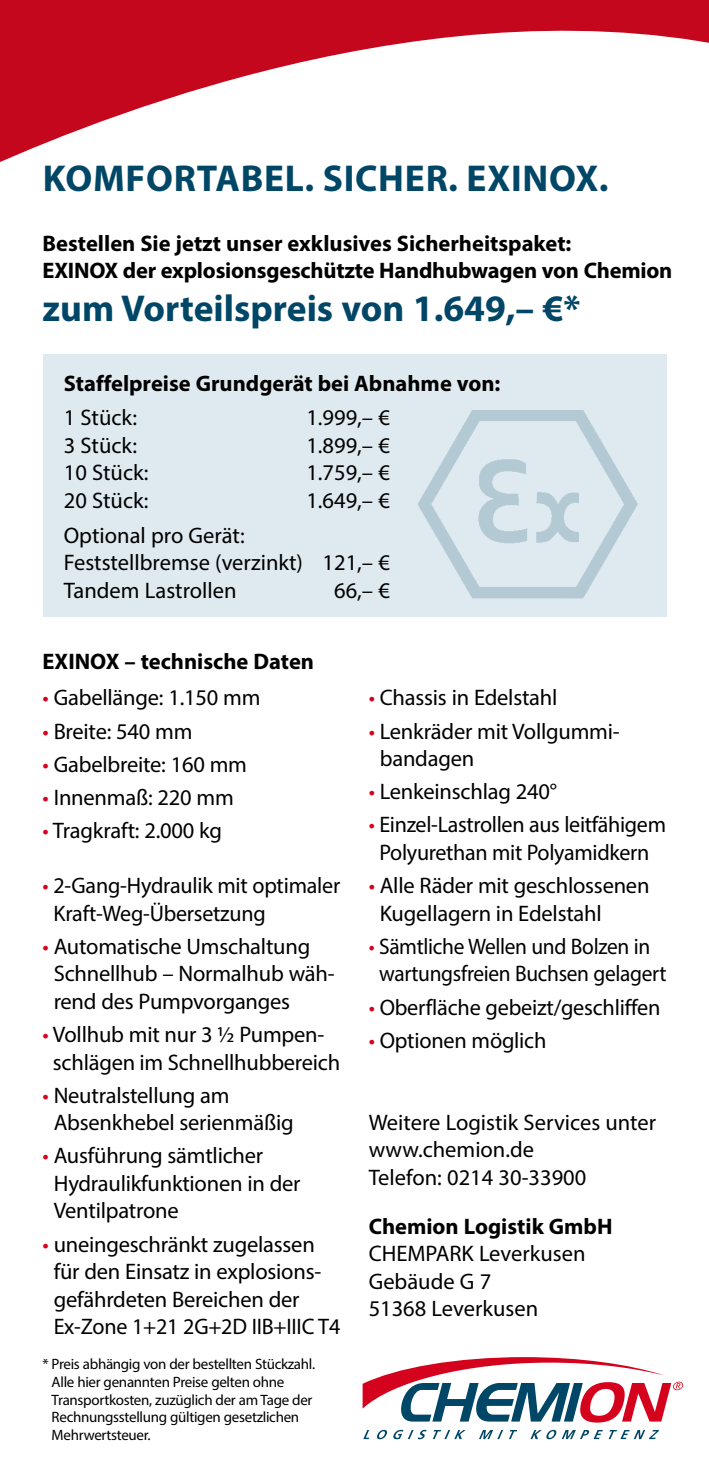
<style>
.page{position:relative;width:709px;height:1475px;background:#fff}
.page>*{position:absolute;margin:0;border:0;box-sizing:border-box;transform-origin:0 0}
.t1{font:700 37.5px "Myriad Pro";color:#004666}
.t2{font:700 37.5px "Myriad Pro";letter-spacing:.02em;color:#004666}
.t3{font:22.5px/27.5px "Myriad Pro";letter-spacing:-.01em;color:#000}
.t4{font:700 22.5px/27.5px "Myriad Pro";color:#000}
.t5{font:22.5px/27.5px "Myriad Pro";letter-spacing:-.01em;color:#000;scale:.95 1}
.t6{font:15px/17.5px "Myriad Pro";letter-spacing:-.02em;color:#000}
.s1{color:#d4021d}
</style>
<div class="page">
<svg style="left:0;top:0;width:709px;height:162px"></svg>
<svg style="left:363px;top:1430px;width:6px;height:8px"></svg>
<svg style="left:377px;top:1429px;width:49px;height:9px"></svg>
<svg style="left:433px;top:1430px;width:32px;height:8px"></svg>
<svg style="left:479px;top:1430px;width:24px;height:8px"></svg>
<svg style="left:509px;top:1430px;width:8px;height:8px"></svg>
<svg style="left:531px;top:1429px;width:128px;height:9px"></svg>
<svg style="left:362px;top:1357px;width:321px;height:65px"></svg>
<div style="left:43px;top:354px;width:623px;height:263px;background:#dfeaf0"></div>
<img style="left:418px;top:410px;width:219px;height:188px">
<h1 class="t2" style="left:43px;top:154px;width:567px">KOMFORTABEL. SICHER. EXINOX.</h1>
<p class="t4" style="left:43px;top:229px;width:631px">Bestellen Sie jetzt unser exklusives Sicherheitspaket:<br>EXINOX der explosionsgeschützte Handhubwagen von Chemion</p>
<h1 class="t1" style="left:43px;top:284px;width:539px">zum Vorteilspreis von 1.649,– €*</h1>
<p class="t4" style="left:64px;top:368px;width:438px">Staffelpreise Grundgerät bei Abnahme von:</p>
<p class="t3" style="left:64px;top:403px;width:75px">1 Stück:</p>
<p class="t3" style="left:306px;top:403px;width:85px">1.999,– €</p>
<p class="t3" style="left:64px;top:431px;width:75px">3 Stück:</p>
<p class="t3" style="left:306px;top:431px;width:85px">1.899,– €</p>
<p class="t3" style="left:64px;top:458px;width:86px">10 Stück:</p>
<p class="t3" style="left:306px;top:458px;width:85px">1.759,– €</p>
<p class="t3" style="left:64px;top:486px;width:86px">20 Stück:</p>
<p class="t3" style="left:306px;top:486px;width:85px">1.649,– €</p>
<p class="t3" style="left:64px;top:521px;width:327px">Optional pro Gerät:<br>Feststellbremse (verzinkt) 121,– €<br>Tandem Lastrollen</p>
<p class="t3" style="left:334px;top:576px;width:57px">66,– €</p>
<p class="t4" style="left:43px;top:647px;width:273px">EXINOX – technische Daten</p>
<p class="t3" style="left:43px;top:683px;width:219px"><span class="s1">•</span> Gabellänge: 1.150 mm</p>
<p class="t3" style="left:43px;top:716px;width:151px"><span class="s1">•</span> Breite: 540 mm</p>
<p class="t3" style="left:43px;top:750px;width:206px"><span class="s1">•</span> Gabelbreite: 160 mm</p>
<p class="t3" style="left:43px;top:783px;width:193px"><span class="s1">•</span> Innenmaß: 220 mm</p>
<p class="t3" style="left:43px;top:816px;width:181px"><span class="s1">•</span> Tragkraft: 2.000 kg</p>
<p class="t3" style="left:53px;top:871px;width:288px;text-indent:-11px"><span class="s1">•</span> 2-Gang-Hydraulik mit optimaler<br>Kraft-Weg-Übersetzung</p>
<p class="t3" style="left:54px;top:932px;width:282px;text-indent:-11px"><span class="s1">•</span> Automatische Umschaltung<br>Schnellhub – Normalhub wäh&shy;rend des Pumpvorganges</p>
<p class="t3" style="left:53px;top:1020px;width:289px;text-indent:-10px"><span class="s1">•</span> Vollhub mit nur 3 ½ Pumpen&shy;schlägen im Schnellhubbereich</p>
<p class="t3" style="left:54px;top:1080px;width:241px;text-indent:-11px"><span class="s1">•</span> Neutralstellung am<br>Absenkhebel serienmäßig</p>
<p class="t3" style="left:54px;top:1141px;width:248px;text-indent:-11px"><span class="s1">•</span> Ausführung sämtlicher<br>Hydraulikfunktionen in der<br>Ventilpatrone</p>
<p class="t3" style="left:54px;top:1229px;width:288px;text-indent:-11px"><span class="s1">•</span> uneingeschränkt zugelassen für den Einsatz in explosions&shy;gefährdeten Bereichen der<br>Ex-Zone 1+21 2G+2D IIB+IIIC T4</p>
<p class="t6" style="left:52px;top:1355px;width:265px;text-indent:-9px">* Preis abhängig von der bestellten Stückzahl.<br>Alle hier genannten Preise gelten ohne Transportkosten, zuzüglich der am Tage der Rechnungsstellung gültigen gesetzlichen Mehrwertsteuer.</p>
<p class="t3" style="left:369px;top:683px;width:190px"><span class="s1">•</span> Chassis in Edelstahl</p>
<p class="t3" style="left:380px;top:716px;width:241px;text-indent:-11px"><span class="s1">•</span> Lenkräder mit Vollgummi&shy;bandagen</p>
<p class="t3" style="left:369px;top:777px;width:190px"><span class="s1">•</span> Lenkeinschlag 240°</p>
<p class="t3" style="left:369px;top:810px;width:299px;text-align:center"><span class="s1">•</span> Einzel-Lastrollen aus leitfähigem<br>Polyurethan mit Polyamidkern</p>
<p class="t3" style="left:380px;top:871px;width:271px;text-indent:-11px"><span class="s1">•</span> Alle Räder mit geschlossenen<br>Kugellagern in Edelstahl</p>
<p class="t5" style="left:379px;top:932px;width:304px;text-indent:-10px"><span class="s1">•</span> Sämtliche Wellen und Bolzen in wartungsfreien Buchsen gelagert</p>
<p class="t3" style="left:369px;top:992px;width:293px"><span class="s1">•</span> Oberfläche gebeizt/geschliffen</p>
<p class="t3" style="left:369px;top:1025px;width:179px"><span class="s1">•</span> Optionen möglich</p>
<p class="t3" style="left:369px;top:1107px;width:289px">Weitere Logistik Services unter www.chemion.de<br>Telefon: 0214 30-33900</p>
<p class="t4" style="left:369px;top:1211px;width:245px">Chemion Logistik GmbH</p>
<p class="t3" style="left:369px;top:1239px;width:218px">CHEMPARK Leverkusen<br>Gebäude G 7<br>51368 Leverkusen</p>
</div>
